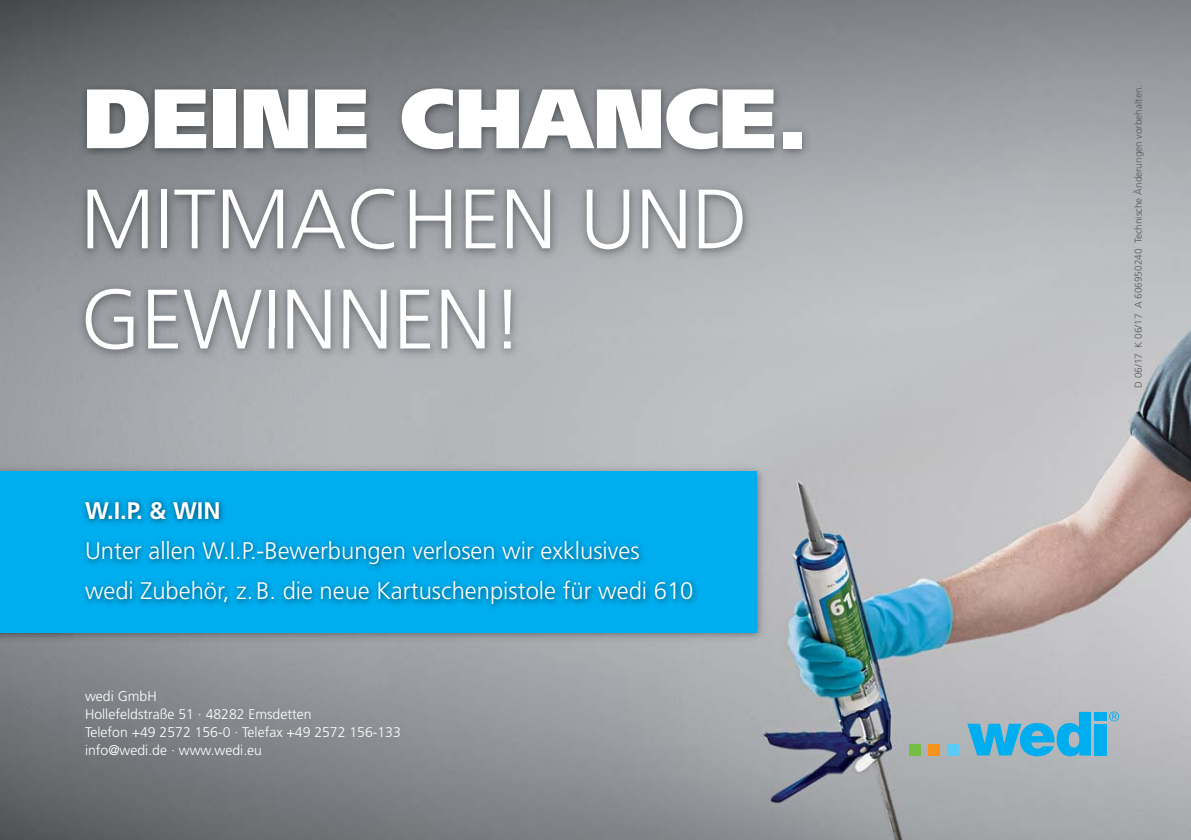
<style>
.page{position:relative;width:1191px;height:840px;background:#fff}
.page>*{position:absolute;margin:0;border:0;box-sizing:border-box;transform-origin:0 0}
.t1{font:300 84px/100px "Frutiger LT Com";color:#fff}
.t2{font:900 84px "Frutiger LT Com";color:#fff}
.t3{font:300 24px/40px "Frutiger LT Com";color:#fff}
.t4{font:700 24px "Frutiger LT Com";color:#fff}
.t5{font:300 14px/18px "Frutiger LT Com";color:#fff}
.t6{font:300 10px "Frutiger LT Com";color:#58595b}
</style>
<div class="page">
<img style="left:0;top:0;width:1191px;height:839px">
<div style="left:0;top:471px;width:756px;height:160px;background:#00aeef"></div>
<div style="left:909px;top:743px;width:12px;height:12px;background:#72bf44"></div>
<div style="left:928px;top:743px;width:12px;height:12px;background:#f7931d"></div>
<div style="left:947px;top:743px;width:12px;height:12px;background:#5bcbf5"></div>
<svg style="left:967px;top:711px;width:124px;height:44px"></svg>
<div style="left:1094px;top:711px;width:12px;height:9px;background:#00aeef"></div>
<div style="left:1094px;top:723px;width:12px;height:32px;background:#00aeef"></div>
<svg style="left:1109px;top:711px;width:10px;height:10px"></svg>
<img style="left:0;top:56px;width:957px;height:415px">
<img style="left:74px;top:328px;width:940px;height:342px">
<img style="left:74px;top:472px;width:698px;height:175px">
<img style="left:74px;top:471px;width:682px;height:1px">
<img style="left:86px;top:328px;width:425px;height:21px">
<h1 class="t2" style="left:83px;top:85px;width:726px">DEINE CHANCE.</h1>
<h1 class="t1" style="left:80px;top:176px;width:669px">MITMACHEN UND<br>GEWINNEN!</h1>
<h2 class="t4" style="left:85px;top:500px;width:137px">W.I.P. &amp; WIN</h2>
<h2 class="t3" style="left:85px;top:532px;width:610px">Unter allen W.I.P.-Bewerbungen verlosen wir exklusives wedi Zubehör, z. B. die neue Kartuschenpistole für wedi 610</h2>
<p class="t5" style="left:85px;top:687px;width:317px">wedi GmbH<br>Hollefeldstraße 51 · 48282 Emsdetten<br>Telefon +49 2572 156-0 · Telefax +49 2572 156-133 info@wedi.de · www.wedi.eu</p>
<p class="t6" style="left:1134px;top:387px;width:304px;rotate:-90deg">D 06/17 K 06/17 A 606950240 Technische Änderungen vorbehalten.</p>
</div>
